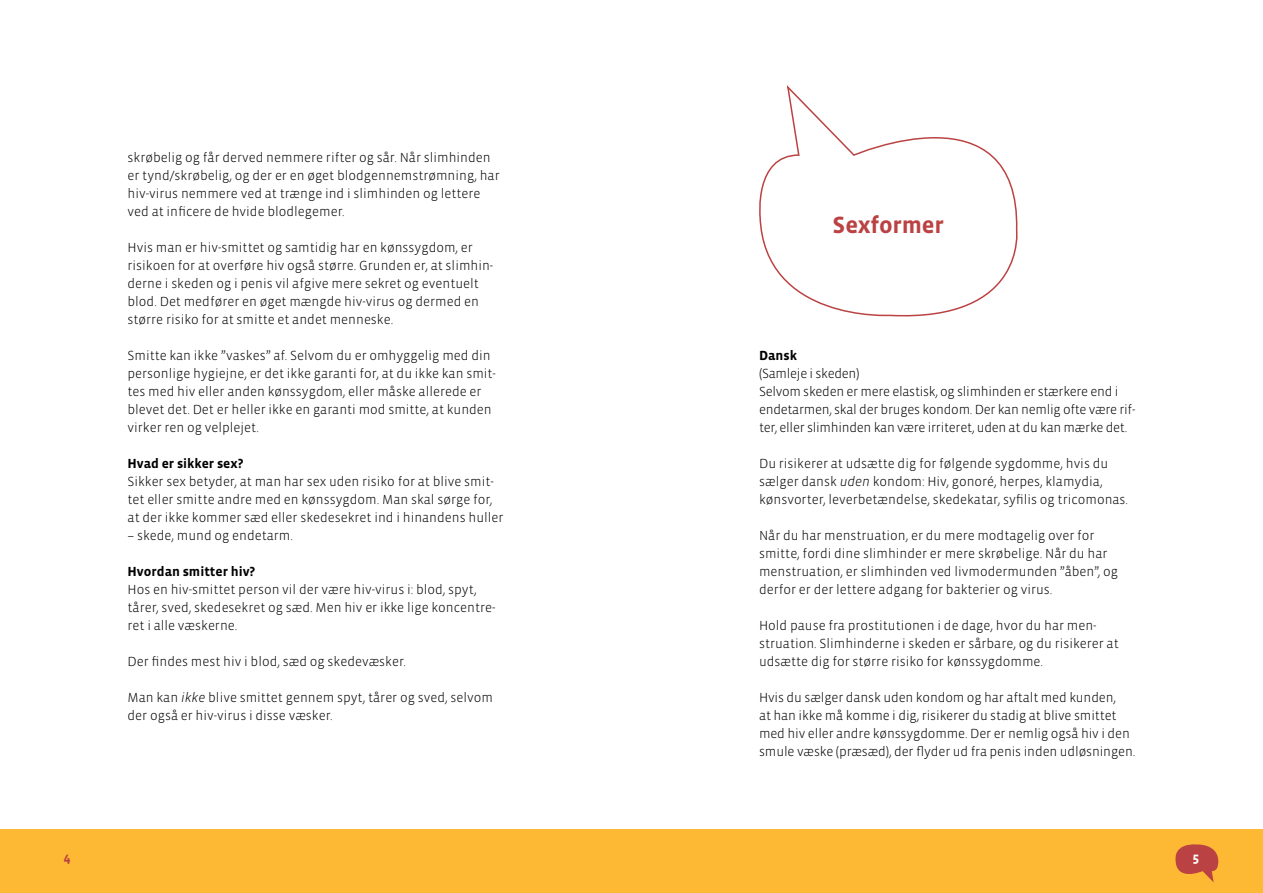
<style>
.page{position:relative;width:1263px;height:893px;background:#fff}
.page>*{position:absolute;margin:0;border:0;box-sizing:border-box;transform-origin:0 0}
.t1{font:700 24px "Vista Sans OT";letter-spacing:-.01em;color:#bb4242}
.t2{font:300 13.5px/18px "Vista Sans OT";color:#000}
.t3{font:300 13.5px/18px "Vista Sans OT";letter-spacing:-.02em;color:#000}
.t4{font:700 13.5px "Vista Sans OT";color:#000}
.t5{font:700 13.5px "Vista Sans OT";color:#bb4242}
.t6{font:700 13.5px "Vista Sans OT";color:#fff}
.s1{font-style:italic}
</style>
<div class="page">
<div style="left:0;top:829px;width:1263px;height:64px;background:#fdb934"></div>
<svg style="left:759px;top:85px;width:259px;height:232px"></svg>
<svg style="left:1175px;top:844px;width:44px;height:38px"></svg>
<p class="t2" style="left:128px;top:149px;width:374px">skrøbelig og får derved nemmere rifter og sår. Når slimhinden er tynd/skrøbelig, og der er en øget blodgennemstrømning, har hiv-virus nemmere ved at trænge ind i slimhinden og lettere ved at inficere de hvide blodlegemer.</p>
<p class="t2" style="left:128px;top:239px;width:367px">Hvis man er hiv-smittet og samtidig har en kønssygdom, er risikoen for at overføre hiv også større. Grunden er, at slimhin&shy;derne i skeden og i penis vil afgive mere sekret og eventuelt blod. Det medfører en øget mængde hiv-virus og dermed en større risiko for at smitte et andet menneske.</p>
<p class="t2" style="left:128px;top:347px;width:370px">Smitte kan ikke ”vaskes” af. Selvom du er omhyggelig med din personlige hygiejne, er det ikke garanti for, at du ikke kan smit&shy;tes med hiv eller anden kønssygdom, eller måske allerede er blevet det. Det er heller ikke en garanti mod smitte, at kunden virker ren og velplejet.</p>
<p class="t4" style="left:128px;top:456px;width:117px">Hvad er sikker sex?</p>
<p class="t2" style="left:128px;top:473px;width:377px">Sikker sex betyder, at man har sex uden risiko for at blive smit&shy;tet eller smitte andre med en kønssygdom. Man skal sørge for, at der ikke kommer sæd eller skedesekret ind i hinandens huller</p>
<p class="t2" style="left:128px;top:527px;width:167px">– skede, mund og endetarm.</p>
<p class="t4" style="left:128px;top:564px;width:129px">Hvordan smitter hiv?</p>
<p class="t2" style="left:128px;top:581px;width:369px">Hos en hiv-smittet person vil der være hiv-virus i: blod, spyt, tårer, sved, skedesekret og sæd. Men hiv er ikke lige koncentre&shy;ret i alle væskerne.</p>
<p class="t2" style="left:128px;top:653px;width:280px">Der findes mest hiv i blod, sæd og skedevæsker.</p>
<p class="t2" style="left:128px;top:689px;width:367px">Man kan <span class="s1">ikke</span> blive smittet gennem spyt, tårer og sved, selvom der også er hiv-virus i disse væsker.</p>
<h1 class="t1" style="left:833px;top:213px;width:113px">Sexformer</h1>
<p class="t4" style="left:759px;top:348px;width:39px">Dansk</p>
<p class="t3" style="left:759px;top:365px;width:378px">(Samleje i skeden)<br>Selvom skeden er mere elastisk, og slimhinden er stærkere end i endetarmen, skal der bruges kondom. Der kan nemlig ofte være rif&shy;ter, eller slimhinden kan være irriteret, uden at du kan mærke det.</p>
<p class="t2" style="left:759px;top:455px;width:371px">Du risikerer at udsætte dig for følgende sygdomme, hvis du sælger dansk <span class="s1">uden</span> kondom: Hiv, gonoré, herpes, klamydia, kønsvorter, leverbetændelse, skedekatar, syfilis og tricomonas.</p>
<p class="t2" style="left:759px;top:527px;width:360px">Når du har menstruation, er du mere modtagelig over for smitte, fordi dine slimhinder er mere skrøbelige. Når du har menstruation, er slimhinden ved livmodermunden ”åben”, og derfor er der lettere adgang for bakterier og virus.</p>
<p class="t2" style="left:759px;top:617px;width:361px">Hold pause fra prostitutionen i de dage, hvor du har men&shy;struation. Slimhinderne i skeden er sårbare, og du risikerer at udsætte dig for større risiko for kønssygdomme.</p>
<p class="t2" style="left:759px;top:689px;width:378px">Hvis du sælger dansk uden kondom og har aftalt med kunden,<br>at han ikke må komme i dig, risikerer du stadig at blive smittet med hiv eller andre kønssygdomme. Der er nemlig også hiv i den smule væske (præsæd), der flyder ud fra penis inden udløsningen.</p>
<p class="t5" style="left:64px;top:850px;width:8px">4</p>
<p class="t6" style="left:1192px;top:850px;width:8px">5</p>
</div>
